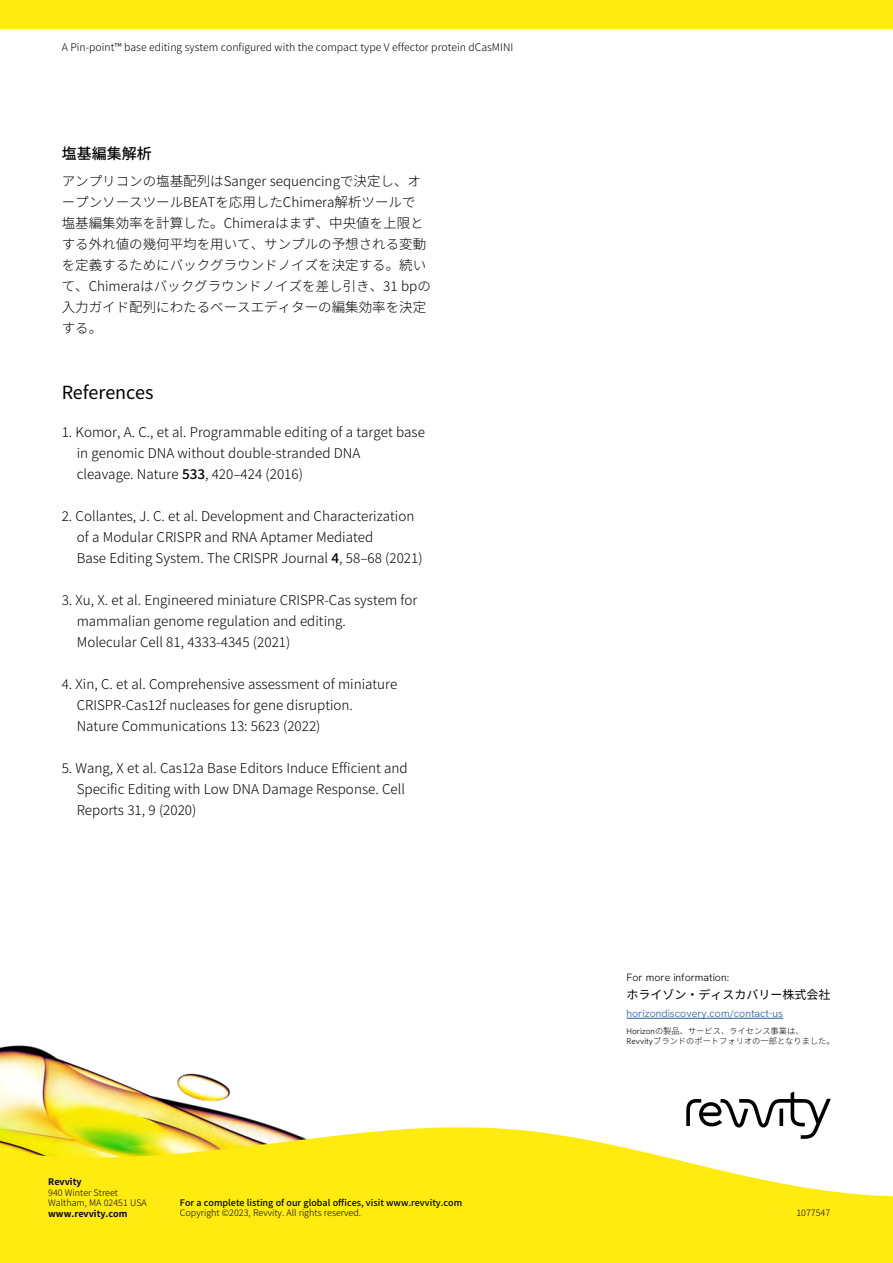
<style>
.page{position:relative;width:893px;height:1263px;background:#fff}
.page>*{position:absolute;margin:0;border:0;box-sizing:border-box;transform-origin:0 0}
.t1{font:18px "Noto Sans JP";color:#000}
.t2{font:500 15px "Noto Sans JP";color:#000}
.t3{font:300 13.5px/21px "Noto Sans JP";color:#000}
.t4{font:12px "Noto Sans JP";color:#000}
.t5{font:300 10.5px "Noto Sans JP";color:#000}
.t6{font:300 10.5px "Hanken Grotesk";color:#205d9e}
.t7{font:300 10.5px "Hanken Grotesk";color:#000}
.t8{font:300 9px/10.5px "Noto Sans JP";color:#000}
.t9{font:500 9px "Noto Sans JP";color:#000}
.t10{font:700 9px "Noto Sans JP";color:#000}
.t11{font:300 8.25px/9.9px "Noto Sans JP";color:#000}
.s1{font-weight:500}
.s2{font-family:"Hanken Grotesk"}
</style>
<div class="page">
<div style="left:0;top:0;width:893px;height:29px;background:#ffeb0f"></div>
<img style="left:0;top:1045px;width:267px;height:79px">
<svg style="left:0;top:1124px;width:893px;height:139px;background:#fcec2f"></svg>
<svg style="left:686px;top:1091px;width:145px;height:48px"></svg>
<hr style="left:627px;top:1018px;width:156px;height:1px;background:#205d9e">
<p class="t5" style="left:62px;top:41px;width:453px">A Pin-point™ base editing system configured with the compact type V effector protein dCasMINI</p>
<p class="t2" style="left:62px;top:145px;width:92px">塩基編集解析</p>
<p class="t3" style="left:62px;top:171px;width:371px">アンプリコンの塩基配列はSanger sequencingで決定し、オープンソースツールBEATを応用したChimera解析ツールで塩基編集効率を計算した。Chimeraはまず、中央値を上限とする外れ値の幾何平均を用いて、サンプルの予想される変動を定義するためにバックグラウンドノイズを決定する。続いて、Chimeraはバックグラウンドノイズを差し引き、31 bpの入力ガイド配列にわたるベースエディターの編集効率を決定する。</p>
<h1 class="t1" style="left:62px;top:383px;width:93px">References</h1>
<p class="t3" style="left:77px;top:422px;width:350px;text-indent:-15px">1. Komor, A. C., et al. Programmable editing of a target base in genomic DNA without double-stranded DNA<br>cleavage. Nature <span class="s1">533</span>, 420–424 (2016)</p>
<p class="t3" style="left:77px;top:506px;width:347px;text-indent:-15px">2. Collantes, J. C. et al. Development and Characterization of a Modular CRISPR and RNA Aptamer Mediated<br>Base Editing System. The CRISPR Journal <span class="s1">4</span>, 58–68 (2021)</p>
<p class="t3" style="left:77px;top:590px;width:342px;text-indent:-15px">3. Xu, X. et al. Engineered miniature CRISPR-Cas system for mammalian genome regulation and editing.<br>Molecular Cell 81, 4333-4345 (2021)</p>
<p class="t3" style="left:77px;top:674px;width:322px;text-indent:-15px">4. Xin, C. et al. Comprehensive assessment of miniature<br>CRISPR-Cas12f nucleases for gene disruption.<br>Nature Communications 13: 5623 (2022)</p>
<p class="t3" style="left:77px;top:758px;width:333px;text-indent:-15px">5. Wang, X et al. Cas12a Base Editors Induce Efficient and<br>Specific Editing with Low DNA Damage Response. Cell<br>Reports 31, 9 (2020)</p>
<p class="t7" style="left:627px;top:970px;width:104px">For more information:</p>
<p class="t4" style="left:627px;top:988px;width:205px">ホライゾン・ディスカバリー株式会社</p>
<p class="t6" style="left:627px;top:1006px;width:158px">horizondiscovery.com/contact-us</p>
<p class="t11" style="left:627px;top:1026px;width:210px"><span class="s2">Horizon</span>の製品、サービス、ライセンス事業は、<br><span class="s2">Revvity</span>ブランドのポートフォリオの一部となりました。</p>
<p class="t10" style="left:48px;top:1176px;width:35px">Revvity</p>
<p class="t8" style="left:48px;top:1187px;width:100px">940 Winter Street<br>Waltham, MA 02451 USA</p>
<p class="t10" style="left:48px;top:1208px;width:81px">www.revvity.com</p>
<p class="t9" style="left:180px;top:1197px;width:284px">For a complete listing of our global offices, visit www.revvity.com</p>
<p class="t8" style="left:180px;top:1208px;width:183px">Copyright ©2023, Revvity. All rights reserved.</p>
<p class="t8" style="left:796px;top:1208px;width:35px">1077547</p>
</div>
